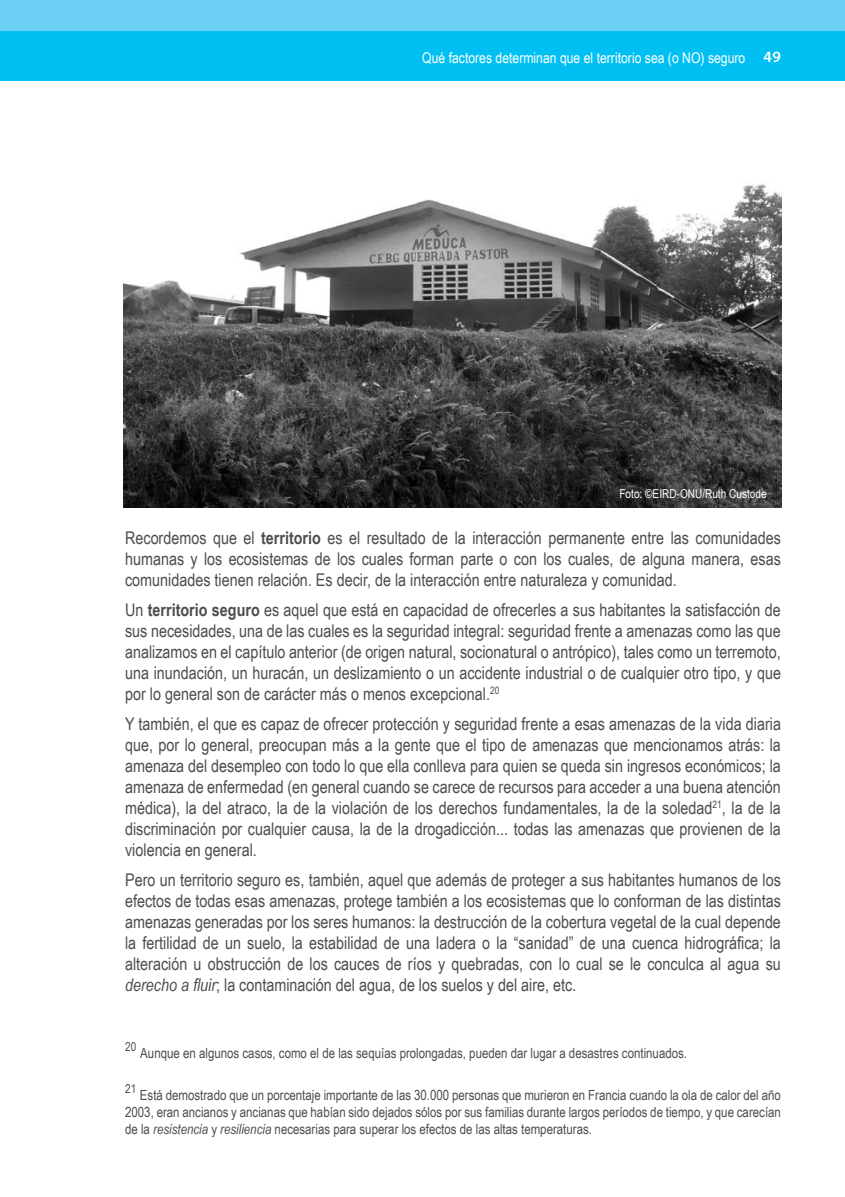
<style>
.page{position:relative;width:845px;height:1197px;background:#fff}
.page>*{position:absolute;margin:0;border:0;box-sizing:border-box;transform-origin:0 0}
.t1{font:17.5px/21px "Arial Narrow";color:#4c4d4f;text-align:justify}
.t2{font:14.88px "Arial Narrow";color:#fff}
.t3{font:14px/16.8px "Arial Narrow";color:#4c4d4f;text-align:justify}
.t4{font:12.25px "Arial Narrow";color:#fff}
.t5{font:12.25px "Arial Narrow";color:#4c4d4f}
.s1{font-family:"Myriad Pro";font-weight:600;font-size:15.75px}
.s2{font-weight:700}
.s3{font-style:italic}
</style>
<div class="page">
<div style="left:0;top:0;width:844px;height:80px;background:#6ccff6"></div>
<div style="left:0;top:31px;width:844px;height:49px;background:#00c0f3"></div>
<img style="left:124px;top:184px;width:657px;height:323px">
<p class="t2" style="left:422px;top:47px;width:351px">Qué factores determinan que el territorio sea (o NO) seguro <span class="s1">49</span></p>
<p class="t4" style="left:619px;top:485px;width:148px">Foto: ©EIRD-ONU/Ruth Custode</p>
<p class="t1" style="left:125px;top:527px;width:657px">Recordemos que el <span class="s2">territorio</span> es el resultado de la interacción permanente entre las comunidades humanas y los ecosistemas de los cuales forman parte o con los cuales, de alguna manera, esas comunidades tienen relación. Es decir, de la interacción entre naturaleza y comunidad.</p>
<p class="t1" style="left:125px;top:599px;width:657px">Un <span class="s2">territorio seguro</span> es aquel que está en capacidad de ofrecerles a sus habitantes la satisfacción de sus necesidades, una de las cuales es la seguridad integral: seguridad frente a amenazas como las que analizamos en el capítulo anterior (de origen natural, socionatural o antrópico), tales como un terremoto, una inundación, un huracán, un deslizamiento o un accidente industrial o de cualquier otro tipo, y que por lo general son de carácter más o menos excepcional.<sup>20</sup></p>
<p class="t1" style="left:125px;top:712px;width:657px">Y también, el que es capaz de ofrecer protección y seguridad frente a esas amenazas de la vida diaria que, por lo general, preocupan más a la gente que el tipo de amenazas que mencionamos atrás: la amenaza del desempleo con todo lo que ella conlleva para quien se queda sin ingresos económicos; la amenaza de enfermedad (en general cuando se carece de recursos para acceder a una buena atención médica), la del atraco, la de la violación de los derechos fundamentales, la de la soledad<sup>21</sup>, la de la discriminación por cualquier causa, la de la drogadicción... todas las amenazas que provienen de la violencia en general.</p>
<p class="t1" style="left:125px;top:868px;width:657px">Pero un territorio seguro es, también, aquel que además de proteger a sus habitantes humanos de los efectos de todas esas amenazas, protege también a los ecosistemas que lo conforman de las distintas amenazas generadas por los seres humanos: la destrucción de la cobertura vegetal de la cual depende la fertilidad de un suelo, la estabilidad de una ladera o la “sanidad” de una cuenca hidrográfica; la alteración u obstrucción de los cauces de ríos y quebradas, con lo cual se le conculca al agua su <span class="s3">derecho a fluir</span>; la contaminación del agua, de los suelos y del aire, etc.</p>
<p class="t5" style="left:125px;top:1038px;width:13px">20</p>
<p class="t3" style="left:140px;top:1045px;width:548px">Aunque en algunos casos, como el de las sequías prolongadas, pueden dar lugar a desastres continuados.</p>
<p class="t5" style="left:125px;top:1080px;width:13px">21</p>
<p class="t3" style="left:125px;top:1087px;width:657px;text-indent:15px">Está demostrado que un porcentaje importante de las 30.000 personas que murieron en Francia cuando la ola de calor del año 2003, eran ancianos y ancianas que habían sido dejados sólos por sus familias durante largos períodos de tiempo, y que carecían de la <span class="s3">resistencia</span> y <span class="s3">resiliencia</span> necesarias para superar los efectos de las altas temperaturas.</p>
</div>
